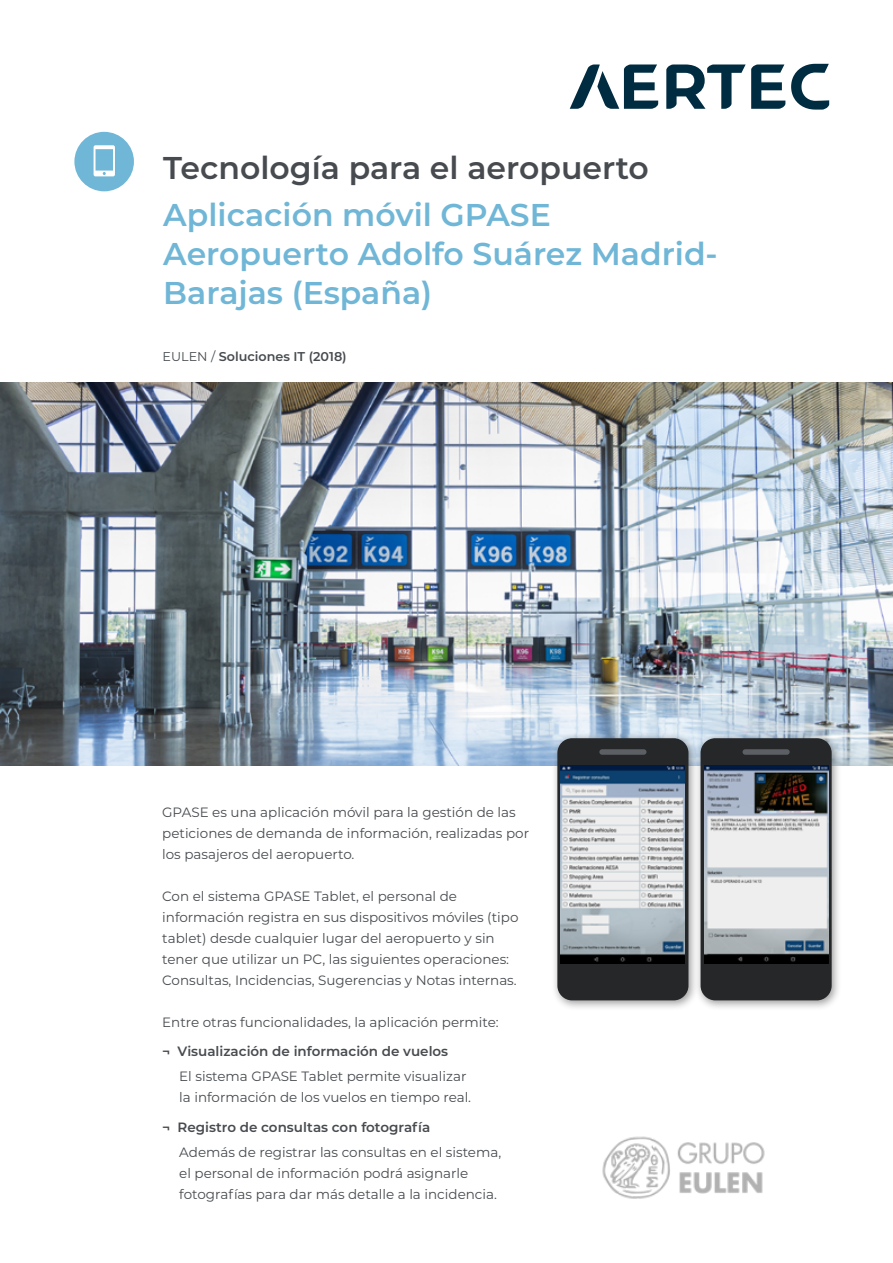
<style>
.page{position:relative;width:893px;height:1263px;background:#fff}
.page>*{position:absolute;margin:0;border:0;box-sizing:border-box;transform-origin:0 0}
.t1{font:600 31.5px "Montserrat";color:#70b6d6}
.t2{font:600 31.5px "Montserrat";color:#474b4f}
.t3{font:13.5px/21px "Montserrat";color:#474b4f}
.t4{font:600 13.5px "Montserrat";color:#474b4f}
.t5{font:600 12.75px "Montserrat";color:#474b4f}
.s1{font-weight:400}
</style>
<div class="page">
<img style="left:0;top:383px;width:893px;height:382px">
<div style="left:694px;top:732px;width:148px;height:279px;background:#000;opacity:.4"></div>
<div style="left:701px;top:738px;width:131px;height:262px;background:#252729;border-radius:15px"></div>
<div style="left:742px;top:749px;width:48px;height:6px;background:#5c6064;border-radius:3px"></div>
<img style="left:704px;top:765px;width:124px;height:199px">
<div style="left:551px;top:732px;width:148px;height:279px;background:#000;opacity:.4"></div>
<div style="left:557px;top:738px;width:131px;height:262px;background:#252729;border-radius:15px"></div>
<div style="left:599px;top:749px;width:47px;height:6px;background:#5c6064;border-radius:3px"></div>
<img style="left:561px;top:765px;width:124px;height:199px">
<img style="left:602px;top:1136px;width:163px;height:63px">
<div style="left:74px;top:132px;width:60px;height:59px;background:#70b6d6;border-radius:50%"></div>
<svg style="left:94px;top:145px;width:21px;height:31px"></svg>
<svg style="left:570px;top:64px;width:215px;height:45px"></svg>
<svg style="left:791px;top:64px;width:38px;height:46px"></svg>
<h1 class="t2" style="left:163px;top:145px;width:487px">Tecnología para el aeropuerto</h1>
<h1 class="t1" style="left:163px;top:193px;width:389px">Aplicación móvil GPASE</h1>
<h1 class="t1" style="left:163px;top:232px;width:556px">Aeropuerto Adolfo Suárez Madrid-</h1>
<h1 class="t1" style="left:163px;top:271px;width:270px">Barajas (España(</h1>
<p class="t5" style="left:163px;top:347px;width:186px"><span class="s1">EULEN /</span> Soluciones IT )2018(</p>
<p class="t3" style="left:162px;top:801px;width:368px">GPASE es una aplicación móvil para la gestión de las peticiones de demanda de información, realizadas por los pasajeros del aeropuerto.</p>
<p class="t3" style="left:162px;top:885px;width:358px">Con el sistema GPASE Tablet, el personal de información registra en sus dispositivos móviles (tipo tablet) desde cualquier lugar del aeropuerto y sin tener que utilizar un PC, las siguientes operaciones:<br>Consultas, Incidencias, Sugerencias y Notas internas.</p>
<p class="t3" style="left:162px;top:1011px;width:338px">Entre otras funcionalidades la, aplicación permite:</p>
<p class="t4" style="left:178px;top:1042px;width:272px">Visualización de información de vuelos</p>
<p class="t4" style="left:162px;top:1042px;width:9px">¬</p>
<p class="t4" style="left:162px;top:1117px;width:9px">¬</p>
<p class="t3" style="left:179px;top:1065px;width:293px">El sistema GPASE Tablet permite visualizar la información de los vuelos en tiempo real.</p>
<p class="t4" style="left:178px;top:1117px;width:254px">Registro de consultas con fotografía</p>
<p class="t3" style="left:179px;top:1141px;width:324px">Además de registrar las consultas en el sistema, el personal de información podrá asignarle fotografías para dar más detalle laa incidencia.</p>
</div>
